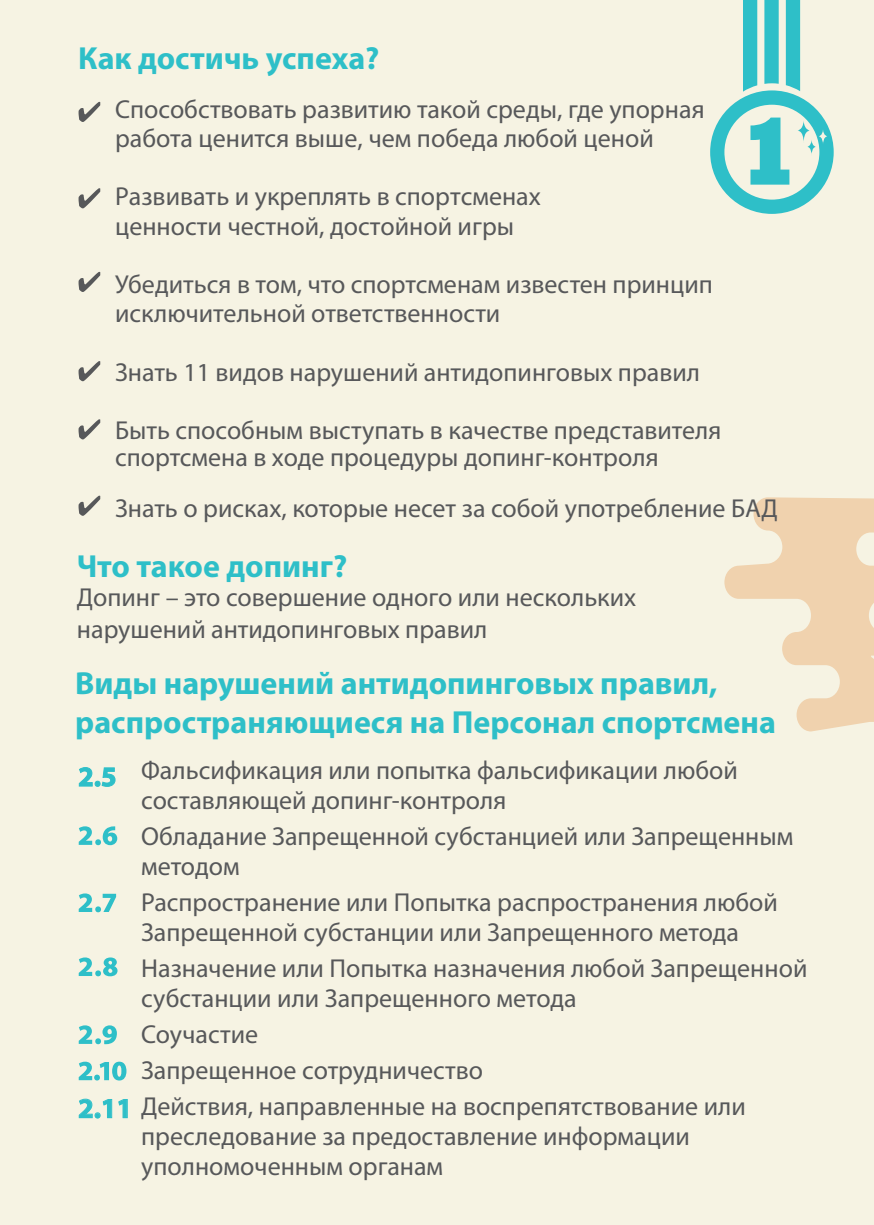
<style>
.page{position:relative;width:874px;height:1225px;background:#fff}
.page>*{position:absolute;margin:0;border:0;box-sizing:border-box;transform-origin:0 0}
.t1{font:700 32px/38.4px "Myriad Pro";color:#2ebfc8}
.t2{font:700 28px "Myriad Pro";color:#2ebfc8}
.t3{font:26px/30px "Myriad Pro";color:#57585a}
</style>
<div class="page">
<div style="left:0;top:0;width:873px;height:1225px;background:#f6f3e3"></div>
<svg style="left:724px;top:497px;width:149px;height:234px"></svg>
<svg style="left:78px;top:102px;width:22px;height:20px"></svg>
<svg style="left:78px;top:188px;width:22px;height:20px"></svg>
<svg style="left:78px;top:272px;width:22px;height:20px"></svg>
<svg style="left:78px;top:361px;width:22px;height:20px"></svg>
<svg style="left:78px;top:419px;width:22px;height:20px"></svg>
<svg style="left:78px;top:496px;width:22px;height:20px"></svg>
<svg style="left:79px;top:826px;width:38px;height:19px"></svg>
<svg style="left:79px;top:893px;width:37px;height:19px"></svg>
<svg style="left:79px;top:957px;width:38px;height:19px"></svg>
<svg style="left:79px;top:1025px;width:38px;height:19px"></svg>
<svg style="left:79px;top:1061px;width:47px;height:19px"></svg>
<svg style="left:710px;top:0;width:123px;height:214px"></svg>
<svg style="left:78px;top:1098px;width:50px;height:20px"></svg>
<svg style="left:78px;top:767px;width:38px;height:20px"></svg>
<p class="t1" style="left:78px;top:38px;width:303px">Как достичь успеха?</p>
<p class="t3" style="left:115px;top:94px;width:590px;line-height:29.2px">Способствовать развитию такой среды, где упорная работа ценится выше, чем победа любой ценой</p>
<p class="t3" style="left:115px;top:182px;width:427px;line-height:29.2px">Развивать и укреплять в спортсменах ценности честной, достойной игры</p>
<p class="t3" style="left:115px;top:269px;width:599px;line-height:29.2px">Убедиться в том, что спортсменам известен принцип исключительной ответственности</p>
<p class="t3" style="left:115px;top:356px;width:586px">Знать 11 видов нарушений антидопинговых правил</p>
<p class="t3" style="left:115px;top:416px;width:607px;line-height:27.2px">Быть способным выступать в качестве представителя спортсмена в ходе процедуры допинг-контроля</p>
<p class="t3" style="left:115px;top:492px;width:664px">Знать о рисках, которые несет за собой употребление БАД</p>
<p class="t1" style="left:77px;top:546px;width:272px">Что такое допинг?</p>
<p class="t3" style="left:77px;top:581px;width:560px;line-height:31.2px">Допинг – это совершение одного или нескольких нарушений антидопинговых правил</p>
<p class="t1" style="left:75px;top:663px;width:702px">Виды нарушений антидопинговых правил, распространяющиеся на Персонал спортсмена</p>
<p class="t2" style="left:78px;top:1090px;width:55px">2.11</p>
<p class="t3" style="left:141px;top:754px;width:598px">Фальсификация или попытка фальсификации любой составляющей допинг-контроля</p>
<p class="t3" style="left:141px;top:820px;width:653px">Обладание Запрещенной субстанцией или Запрещенным методом</p>
<p class="t3" style="left:141px;top:886px;width:638px">Распространение или Попытка распространения любой<br>Запрещенной субстанции или Запрещенного метода</p>
<p class="t3" style="left:141px;top:952px;width:667px">Назначение или Попытка назначения любой Запрещенной субстанции или Запрещенного метода</p>
<p class="t3" style="left:141px;top:1015px;width:606px;line-height:36px">Соучастие<br>Запрещенное сотрудничество<br>Действия, направленные на воспрепятствование или</p>
<p class="t3" style="left:141px;top:1120px;width:550px">преследование за предоставление информации уполномоченным органам</p>
</div>
